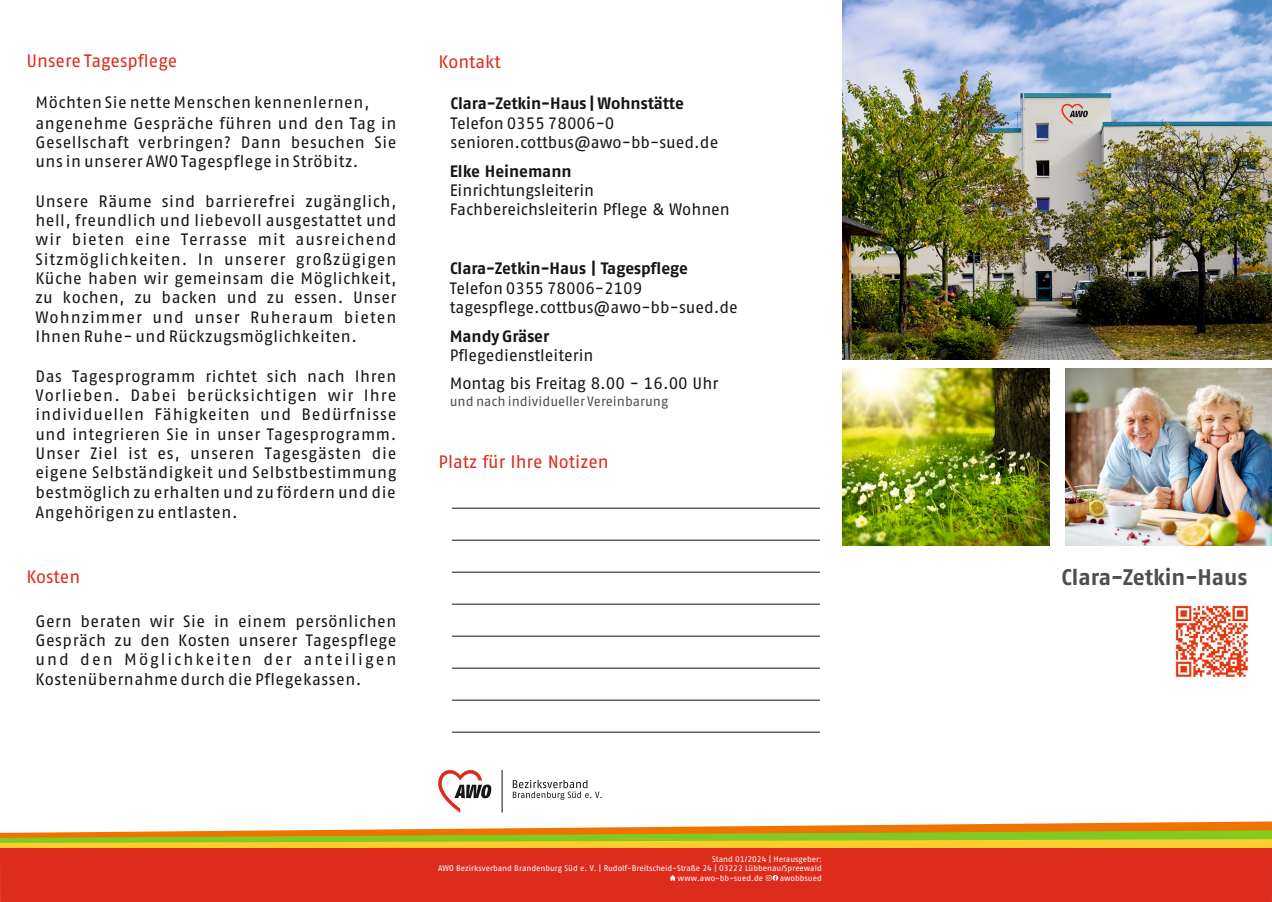
<style>
.page{position:relative;width:1272px;height:902px;background:#fff}
.page>*{position:absolute;margin:0;border:0;box-sizing:border-box;transform-origin:0 0}
.t1{font:700 22.5px "AWO Fago Office";letter-spacing:-.005em;color:#4e4e4d}
.t2{font:18px "AWO Fago Office";color:#dd2b1c}
.t3{font:16.5px/19.4px "AWO Fago Office";letter-spacing:.03em;color:#151616;text-align:justify}
.t4{font:16.5px/19.4px "AWO Fago Office";color:#151616}
.t5{font:700 16.5px "AWO Fago Office";letter-spacing:-.005em;color:#151616}
.t6{font:13.5px "AWO Fago Office";color:#4e4e4d}
.t7{font:8.25px "AWO Fago Office";color:#fff}
</style>
<div class="page">
<hr style="left:452px;top:731px;width:368px;height:1px;background:#151616">
<hr style="left:452px;top:699px;width:368px;height:1px;background:#151616">
<hr style="left:452px;top:667px;width:368px;height:1px;background:#151616">
<hr style="left:452px;top:635px;width:368px;height:1px;background:#151616">
<hr style="left:452px;top:603px;width:368px;height:1px;background:#151616">
<hr style="left:452px;top:571px;width:368px;height:1px;background:#151616">
<hr style="left:452px;top:539px;width:368px;height:1px;background:#151616">
<hr style="left:452px;top:507px;width:368px;height:1px;background:#151616">
<div style="left:0;top:841px;width:1271px;height:60px;background:#dd2b1c"></div>
<svg style="left:0;top:821px;width:1271px;height:26px"></svg>
<svg style="left:669px;top:875px;width:7px;height:5px"></svg>
<svg style="left:765px;top:875px;width:13px;height:5px"></svg>
<img style="left:1175px;top:605px;width:73px;height:72px">
<img style="left:842px;top:0;width:429px;height:359px">
<img style="left:1065px;top:368px;width:206px;height:177px">
<img style="left:842px;top:368px;width:207px;height:177px">
<hr style="left:501px;top:770px;width:1px;height:42px;background:#151616">
<svg style="left:438px;top:770px;width:53px;height:42px"></svg>
<svg style="left:513px;top:779px;width:88px;height:20px"></svg>
<p class="t2" style="left:26px;top:54px;width:152px">Unsere Tagespflege</p>
<p class="t3" style="left:35px;top:94px;width:362px;text-align:left">Möchten Sie nette Menschen kennenlernen, angenehme Gespräche führen und den Tag in Gesellschaft verbringen? Dann besuchen Sie uns in unserer AWO Tagespflege in Ströbitz.</p>
<p class="t3" style="left:35px;top:193px;width:362px">Unsere Räume sind barrierefrei zugänglich, hell, freundlich und liebevoll ausgestattet und wir bieten eine Terrasse mit ausreichend Sitzmöglichkeiten. In unserer großzügigen Küche haben wir gemeinsam die Möglichkeit, zu kochen, zu backen und zu essen. Unser Wohnzimmer und unser Ruheraum bieten Ihnen Ruhe- und Rückzugsmöglichkeiten.</p>
<p class="t3" style="left:35px;top:368px;width:362px">Das Tagesprogramm richtet sich nach Ihren Vorlieben. Dabei berücksichtigen wir Ihre individuellen Fähigkeiten und Bedürfnisse und integrieren Sie in unser Tagesprogramm.<br>Unser Ziel ist es, unseren Tagesgästen die eigene Selbständigkeit und Selbstbestimmung bestmöglich zu erhalten und zu fördern und die Angehörigen zu entlasten.</p>
<p class="t2" style="left:26px;top:571px;width:55px">Kosten</p>
<p class="t3" style="left:35px;top:612px;width:362px">Gern beraten wir Sie in einem persönlichen Gespräch zu den Kosten unserer Tagespflege und den Möglichkeiten der anteiligen Kostenübernahme durch die Pflegekassen.</p>
<p class="t2" style="left:438px;top:55px;width:64px">Kontakt</p>
<p class="t5" style="left:450px;top:96px;width:235px">Clara-Zetkin-Haus | Wohnstätte</p>
<p class="t4" style="left:450px;top:115px;width:269px">Telefon 0355 78006-0 senioren.cottbus@awo-bb-sued.de</p>
<p class="t5" style="left:449px;top:163px;width:123px">Elke Heinemann</p>
<p class="t4" style="left:449px;top:182px;width:282px">Einrichtungsleiterin<br>Fachbereichsleiterin Pflege &amp; Wohnen</p>
<p class="t5" style="left:450px;top:261px;width:240px">Clara-Zetkin-Haus | Tagespflege</p>
<p class="t4" style="left:449px;top:280px;width:290px">Telefon 0355 78006-2109 tagespflege.cottbus@awo-bb-sued.de</p>
<p class="t5" style="left:449px;top:328px;width:101px">Mandy Gräser</p>
<p class="t4" style="left:449px;top:343px;width:270px;line-height:28px">Pflegedienstleiterin<br>Montag bis Freitag 8.00 - 16.00 Uhr</p>
<p class="t6" style="left:449px;top:396px;width:220px">und nach individueller Vereinbarung</p>
<p class="t2" style="left:438px;top:455px;width:172px">Platz für Ihre Notizen</p>
<p class="t7" style="left:712px;top:855px;width:111px">Stand 01/2024 | Herausgeber:</p>
<p class="t7" style="left:438px;top:865px;width:385px">AWO Bezirksverband Brandenburg Süd e. V. | Rudolf-Breitscheid-Straße 24 | 03222 Lübbenau/Spreewald</p>
<p class="t7" style="left:678px;top:874px;width:87px">www.awo-bb-sued.de</p>
<p class="t7" style="left:779px;top:874px;width:44px">awobbsued</p>
<h1 class="t1" style="left:1061px;top:567px;width:187px">Clara-Zetkin-Haus</h1>
</div>
